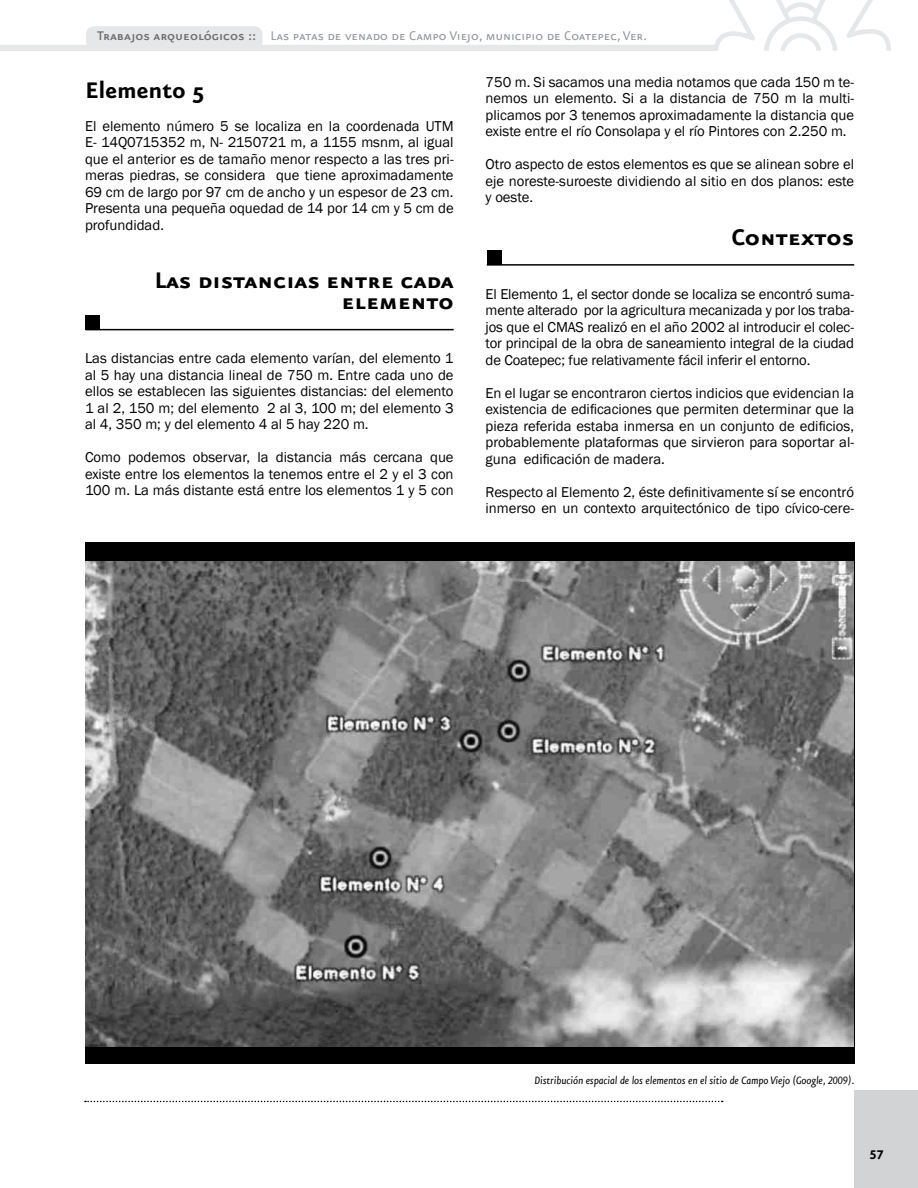
<style>
.page{position:relative;width:918px;height:1188px;background:#fff}
.page>*{position:absolute;margin:0;border:0;box-sizing:border-box;transform-origin:0 0}
.t1{font:27px/21px "Eureka Sans Bold Caps";color:#000;text-align:right}
.t2{font:700 27px "Eureka Sans";color:#000}
.t3{font:15px "Eureka Sans Regular Caps";color:#939598}
.t4{font:15px "Eureka Sans Medium Caps";color:#6d6e71}
.t5{font:15px "Eureka Sans Bold Caps";color:#000}
.t6{font:14.7px/16.5px "Franklin Gothic Book 2";color:#000;text-align:justify}
.t7{font:14.7px/16.5px "Franklin Gothic";color:#000}
.t8{font:italic 12.75px "Eureka Sans";letter-spacing:-.01em;color:#000}
</style>
<div class="page">
<div style="left:854px;top:1090px;width:64px;height:98px;background:#d1d3d4"></div>
<svg style="left:0;top:0;width:891px;height:51px"></svg>
<div style="left:85px;top:542px;width:769px;height:522px;background:#000"></div>
<svg style="left:85px;top:1101px;width:638px;height:1px"></svg>
<hr style="left:487px;top:264px;width:367px;height:2px;background:#000">
<div style="left:487px;top:250px;width:14px;height:15px;background:#000"></div>
<img style="left:85px;top:561px;width:769px;height:485px">
<hr style="left:86px;top:329px;width:368px;height:1px;background:#000">
<div style="left:85px;top:315px;width:14px;height:15px;background:#000"></div>
<p class="t4" style="left:97px;top:28px;width:160px">Trabajos arqueológicos ::</p>
<p class="t3" style="left:271px;top:28px;width:378px">Las patas de venado de Campo Viejo, municipio de Coatepec, Ver.</p>
<h1 class="t2" style="left:85px;top:77px;width:121px">Elemento 5</h1>
<p class="t6" style="left:85px;top:118px;width:370px">El elemento número 5 se localiza en la coordenada UTM E- 14Q0715352 m, N- 2150721 m, a 1155 msnm, al igual que el anterior es de tamaño menor respecto a las tres pri&shy;meras piedras, se considera que tiene aproximadamente 69 cm de largo por 97 cm de ancho y un espesor de 23 cm.<br>Presenta una pequeña oquedad de 14 por 14 cm y 5 cm de profundidad.</p>
<h1 class="t1" style="left:154px;top:270px;width:301px">Las distancias entre cada elemento</h1>
<p class="t6" style="left:85px;top:351px;width:370px">Las distancias entre cada elemento varían, del elemento 1 al 5 hay una distancia lineal de 750 m. Entre cada uno de ellos se establecen las siguientes distancias: del elemento 1 al 2, 150 m; del elemento 2 al 3, 100 m; del elemento 3 al 4, 350 m; y del elemento 4 al 5 hay 220 m.</p>
<p class="t6" style="left:85px;top:450px;width:370px">Como podemos observar, la distancia más cercana que existe entre los elementos la tenemos entre el 2 y el 3 con 100 m. La más distante está entre los elementos 1 y 5 con</p>
<p class="t6" style="left:486px;top:74px;width:370px">750 m. Si sacamos una media notamos que cada 150 m te&shy;nemos un elemento. Si a la distancia de 750 m la multi&shy;plicamos por 3 tenemos aproximadamente la distancia que existe entre el río Consolapa y el río Pintores con 2.250 m.</p>
<p class="t6" style="left:486px;top:156px;width:370px">Otro aspecto de estos elementos es que se alinean sobre el eje noreste-suroeste dividiendo al sitio en dos planos: este y oeste.</p>
<h1 class="t1" style="left:731px;top:226px;width:124px">Contextos</h1>
<p class="t6" style="left:486px;top:286px;width:370px">El Elemento 1, el sector donde se localiza se encontró suma&shy;mente alterado por la agricultura mecanizada y por los traba&shy;jos que el CMAS realizó en el año 2002 al introducir el colec&shy;tor principal de la obra de saneamiento integral de la ciudad de Coatepec; fue relativamente fácil inferir el entorno.</p>
<p class="t6" style="left:486px;top:385px;width:370px">En el lugar se encontraron ciertos indicios que evidencian la</p>
<p class="t7" style="left:486px;top:401px;width:370px">existencia de edificaciones que permiten determinar que la pieza referida estaba inmersa en un conjunto de edificios,</p>
<p class="t6" style="left:486px;top:434px;width:370px">probablemente plataformas que sirvieron para soportar al-</p>
<p class="t7" style="left:486px;top:451px;width:181px">guna edificación de madera.</p>
<p class="t7" style="left:486px;top:484px;width:370px">Respecto al Elemento 2, éste definitivamente sí se encontró</p>
<p class="t6" style="left:486px;top:500px;width:370px">inmerso en un contexto arquitectónico de tipo cívico-cere-</p>
<p class="t8" style="left:535px;top:1074px;width:321px">Distribución espacial de los elementos en el sitio de Campo Viejo (Google, 2009).</p>
<p class="t5" style="left:869px;top:1147px;width:17px">57</p>
</div>
